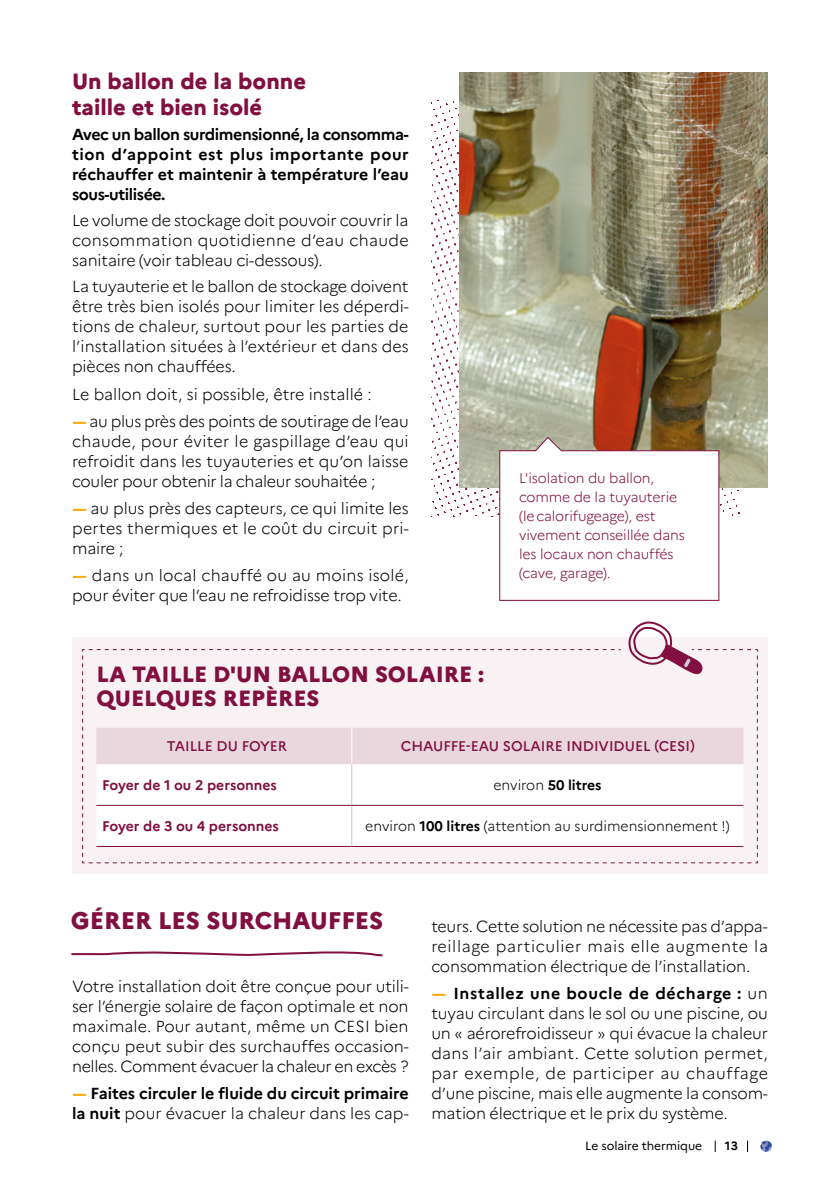
<style>
.page{position:relative;width:840px;height:1191px;background:#fff}
.page>*{position:absolute;margin:0;border:0;box-sizing:border-box;transform-origin:0 0}
.t1{font:800 24px "Marianne";color:#810f3f}
.t2{font:800 22px/26px "Marianne";color:#810f3f}
.t3{font:300 16px/20px "Marianne";letter-spacing:-.01em;color:#000;text-align:justify}
.t4{font:700 16px/20px "Marianne";color:#000;text-align:justify}
.t5{font:300 14px/19px "Marianne";letter-spacing:-.01em;color:#810f3f}
.t6{font:300 14px "Marianne";color:#000}
.t7{font:500 14px "Marianne";color:#810f3f}
.t8{font:700 14px "Marianne";color:#810f3f}
.t9{font:700 14px "Marianne";color:#000}
.t10{font:12px "Marianne";letter-spacing:-.005em;color:#000}
.t11{font:700 12px "Marianne";color:#000}
.s1{font-weight:700;font-size:16.2px;color:#f8a900}
.s2{font-weight:300}
.s3{font-weight:700}
.s4{font-size:16.2px;color:#f8a900}
</style>
<div class="page">
<img style="left:431px;top:100px;width:28px;height:336px">
<img style="left:459px;top:72px;width:308px;height:416px">
<svg style="left:71px;top:951px;width:312px;height:6px"></svg>
<div style="left:72px;top:637px;width:695px;height:236px;background:#f8f2f4"></div>
<svg style="left:82px;top:436px;width:675px;height:427px"></svg>
<div style="left:96px;top:764px;width:647px;height:82px;background:#fff"></div>
<hr style="left:351px;top:728px;width:1px;height:36px;background:#fff">
<hr style="left:351px;top:764px;width:1px;height:41px;background:#dbbec6">
<hr style="left:96px;top:805px;width:255px;height:1px;background:#810f3f">
<hr style="left:96px;top:846px;width:255px;height:1px;background:#810f3f">
<hr style="left:351px;top:806px;width:1px;height:40px;background:#dbbec6">
<hr style="left:351px;top:805px;width:392px;height:1px;background:#810f3f">
<hr style="left:351px;top:846px;width:392px;height:1px;background:#810f3f">
<svg style="left:760px;top:1140px;width:11px;height:12px"></svg>
<svg style="left:714px;top:1140px;width:1px;height:12px"></svg>
<h2 class="t2" style="left:72px;top:66px;width:235px">Un ballon de la bonne taille et bien isolé</h2>
<p class="t4" style="left:72px;top:123px;width:338px">Avec un ballon surdimensionné, la consomma&shy;tion d’appoint est plus importante pour réchauffer et maintenir à température l’eau sous-utilisée.</p>
<p class="t3" style="left:72px;top:209px;width:338px">Le volume de stockage doit pouvoir couvrir la consommation quotidienne d’eau chaude sanitaire (voir tableau ci-dessous).</p>
<p class="t3" style="left:72px;top:275px;width:338px">La tuyauterie et le ballon de stockage doivent être très bien isolés pour limiter les déperdi&shy;tions de chaleur, surtout pour les parties de l’installation situées à l’extérieur et dans des pièces non chauffées.</p>
<p class="t3" style="left:72px;top:383px;width:301px">Le ballon doit, si possible, être installé :</p>
<p class="t3" style="left:72px;top:410px;width:338px"><span class="s1">-</span> au plus près des points de soutirage de l’eau chaude, pour éviter le gaspillage d’eau qui refroidit dans les tuyauteries et qu’on laisse couler pour obtenir la chaleur souhaitée ;</p>
<p class="t3" style="left:72px;top:497px;width:338px"><span class="s1">-</span> au plus près des capteurs, ce qui limite les pertes thermiques et le coût du circuit pri&shy;maire ;</p>
<p class="t3" style="left:72px;top:564px;width:338px"><span class="s1">-</span> dans un local chauffé ou au moins isolé, pour éviter que l’eau ne refroidisse trop vite.</p>
<p class="t5" style="left:519px;top:467px;width:167px">L'isolation du ballon, comme de la tuyauterie (le calorifugeage), est vivement conseillée dans les locaux non chauffés (cave, garage).</p>
<h2 class="t2" style="left:96px;top:660px;width:389px;line-height:24px">LA TAILLE D'UN BALLON SOLAIRE :<br>QUELQUES REPÈRES</h2>
<p class="t7" style="left:167px;top:735px;width:122px">TAILLE DU FOYER</p>
<p class="t7" style="left:400px;top:735px;width:295px">CHAUFFE-EAU SOLAIRE INDIVIDUEL (CESI)</p>
<p class="t8" style="left:102px;top:774px;width:176px">Foyer de 1 ou 2 personnes</p>
<p class="t9" style="left:493px;top:774px;width:110px"><span class="s2">environ</span> 50 litres</p>
<p class="t8" style="left:102px;top:815px;width:178px">Foyer de 3 ou 4 personnes</p>
<p class="t6" style="left:365px;top:815px;width:366px">environ <span class="s3">100 litres</span> (attention au surdimensionnement !)</p>
<h1 class="t1" style="left:71px;top:902px;width:313px">GÉRER LES SURCHAUFFES</h1>
<p class="t3" style="left:72px;top:975px;width:338px">Votre installation doit être conçue pour utili&shy;ser l’énergie solaire de façon optimale et non maximale. Pour autant, même un CESI bien conçu peut subir des surchauffes occasion&shy;nelles. Comment évacuer la chaleur en excès ?</p>
<p class="t4" style="left:72px;top:1082px;width:338px"><span class="s4">-</span>Faites circuler le fluide du circuit primaire la nuit <span class="s2">pour évacuer la chaleur dans les cap-</span></p>
<p class="t3" style="left:431px;top:915px;width:338px">teurs. Cette solution ne nécessite pas d’appa&shy;reillage particulier mais elle augmente la consommation électrique de l’installation.</p>
<p class="t3" style="left:431px;top:982px;width:338px"><span class="s1">-</span> <span class="s3">Installez une boucle de décharge :</span> un tuyau circulant dans le sol ou une piscine, ou un « aérorefroidisseur » qui évacue la chaleur dans l’air ambiant. Cette solution permet, par exemple, de participer au chauffage d’une piscine, mais elle augmente la consom&shy;mation électrique et le prix du système.</p>
<p class="t10" style="left:585px;top:1137px;width:118px">Le solaire thermique</p>
<p class="t11" style="left:724px;top:1136px;width:15px">13</p>
</div>
